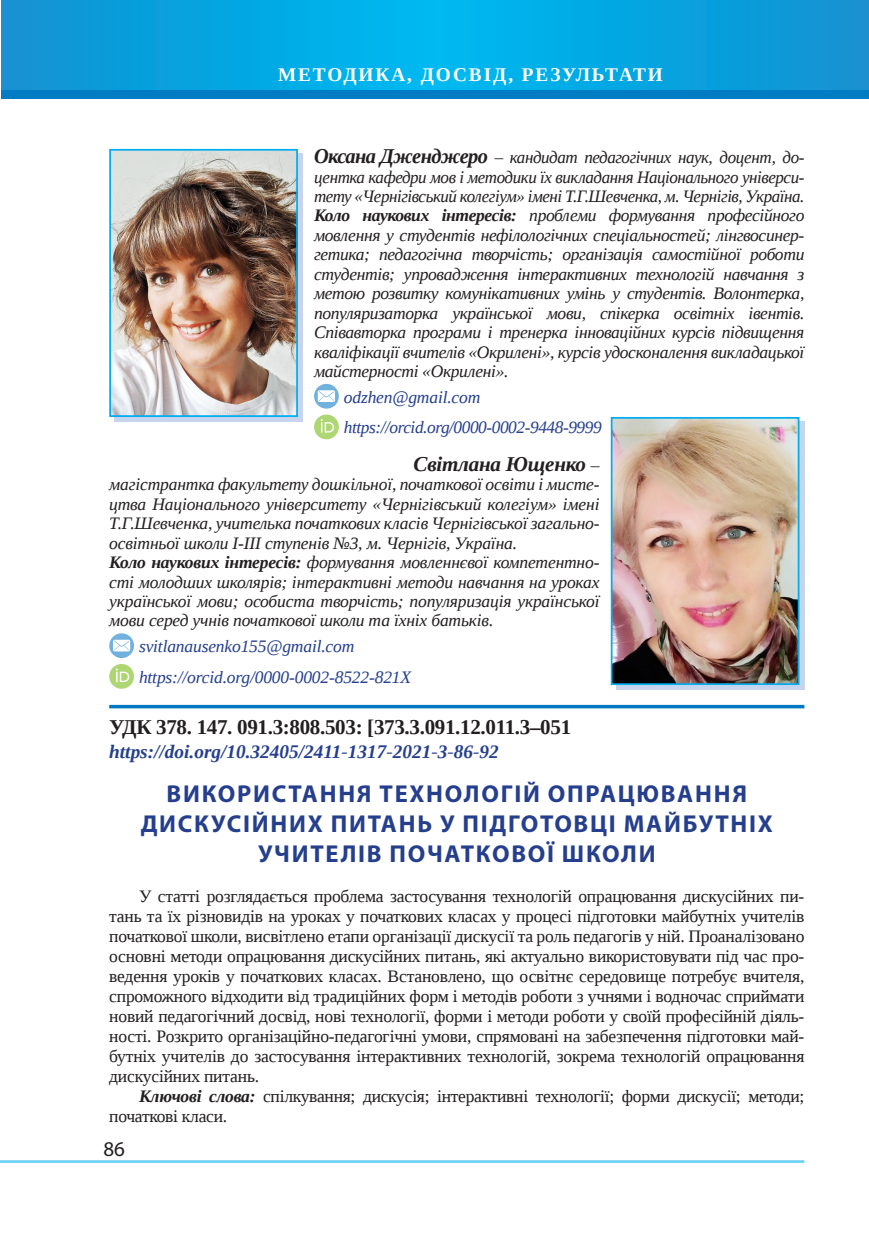
<style>
.page{position:relative;width:869px;height:1241px;background:#fff}
.page>*{position:absolute;margin:0;border:0;box-sizing:border-box;transform-origin:0 0}
.Назва_статті{font:700 24.5px/29.9px "Myriad Pro";letter-spacing:.07em;color:#253f8e;text-align:center}
.УДК{font:700 21px "Liberation Serif";letter-spacing:-.015em;color:#231f20}
.Про_Автора{font:italic 700 21px "Liberation Serif";letter-spacing:-.01em;color:#231f20}
.t1{font:21px "Myriad Pro";color:#231f20}
.Надої{font:italic 700 19.25px "Liberation Serif";color:#253f8e}
.t2{font:700 19.25px "Liberation Serif";letter-spacing:.1em;color:#fff}
.Про_Автора-2{font:italic 17.5px/19.4px "Liberation Serif";letter-spacing:-.02em;color:#231f20;text-align:justify}
.Main{font:17.5px/19.9px "Liberation Serif";letter-spacing:-.015em;color:#231f20;text-align:justify}
.Про_Автора-3{font:italic 17.5px "Liberation Serif";letter-spacing:-.01em;color:#253f8e}
.s1{font-weight:700;font-size:21px}
.s2{font-weight:700}
.s3{font-weight:400;font-size:17.5px}
.s4{font-weight:700;font-style:italic}
</style>
<div class="page">
<hr style="left:0;top:1159px;width:804px;height:3px;background:#6bcff6">
<svg style="left:1px;top:0;width:867px;height:90px;background:#06a4e0"></svg>
<div style="left:1px;top:90px;width:867px;height:8px;background:#007cc4"></div>
<div style="left:114px;top:154px;width:189px;height:268px;background:#c6d5ed"></div>
<img style="left:112px;top:152px;width:183px;height:262px">
<div style="left:109px;top:149px;width:189px;height:268px;border:2px solid #00aeef"></div>
<svg style="left:314px;top:384px;width:25px;height:24px"></svg>
<svg style="left:314px;top:414px;width:25px;height:25px"></svg>
<svg style="left:320px;top:419px;width:14px;height:13px"></svg>
<div style="left:615px;top:422px;width:189px;height:268px;background:#c6d5ed"></div>
<img style="left:613px;top:420px;width:183px;height:262px">
<div style="left:610px;top:417px;width:189px;height:268px;border:2px solid #00aeef"></div>
<svg style="left:109px;top:633px;width:25px;height:25px"></svg>
<div style="left:109px;top:664px;width:25px;height:24px;background:linear-gradient(to bottom,#aed674,#afd674);border-radius:50%"></div>
<svg style="left:116px;top:668px;width:13px;height:14px"></svg>
<svg style="left:109px;top:704px;width:695px;height:4px;background:#3895cd"></svg>
<p class="t2" style="left:278px;top:61px;width:386px">МЕТОДИКА, ДОСВІД, РЕЗУЛЬТАТИ</p>
<p class="Про_Автора-2" style="left:314px;top:147px;width:491px"><span class="s1">Оксана Дженджеро</span> – кандидат педагогічних наук, доцент, до&shy;центка кафедри мов і методики їх викладання Національного універси&shy;тету «Чернігівський колегіум» імені Т.Г.Шевченка, м. Чернігів, Україна.</p>
<p class="Про_Автора-2" style="left:314px;top:206px;width:491px"><span class="s2">Коло наукових інтересів:</span> проблеми формування професійного мовлення у студентів нефілологічних спеціальностей; лінгвосинер&shy;гетика; педагогічна творчість; організація самостійної роботи студентів; упровадження інтерактивних технологій навчання з метою розвитку комунікативних умінь у студентів. Волонтерка, популяризаторка української мови, спікерка освітніх івентів.<br>Співавторка програми і тренерка інноваційних курсів підвищення кваліфікації вчителів «Окрилені», курсів удосконалення викладацької майстерності «Окрилені».</p>
<p class="Про_Автора-3" style="left:344px;top:385px;width:138px">оdzhen@gmail.com</p>
<p class="Про_Автора-3" style="left:344px;top:416px;width:259px">https://orcid.org/0000-0002-9448-9999</p>
<p class="Про_Автора" style="left:413px;top:450px;width:187px">Світлана Ющенко <span class="s3">–</span></p>
<p class="Про_Автора-2" style="left:109px;top:474px;width:491px">магістрантка факультету дошкільної, початкової освіти і мисте&shy;цтва Національного університету «Чернігівський колегіум» імені Т.Г.Шевченка, учителька початкових класів Чернігівської загально&shy;освітньої школи І-ІІІ ступенів №3, м. Чернігів, Україна.</p>
<p class="Про_Автора-2" style="left:109px;top:552px;width:491px"><span class="s2">Коло наукових інтересів:</span> формування мовленнєвої компетентно&shy;сті молодших школярів; інтерактивні методи навчання на уроках української мови; особиста творчість; популяризація української мови серед учнів початкової школи та їхніх батьків.</p>
<p class="Про_Автора-3" style="left:139px;top:635px;width:217px">svitlanausenko155@gmail.com</p>
<p class="Про_Автора-3" style="left:139px;top:665px;width:273px">https://orcid.org/0000-0002-8522-821X</p>
<p class="УДК" style="left:109px;top:712px;width:463px">УДК 378. 147. 091.3:808.503: [373.3.091.12.011.3–051</p>
<p class="Надої" style="left:109px;top:738px;width:391px">https://doi.org/10.32405/2411-1317-2021-3-86-92</p>
<p class="Назва_статті" style="left:141px;top:778px;width:633px">ВИКОРИСТАННЯ ТЕХНОЛОГІЙ ОПРАЦЮВАННЯ<br>ДИСКУСІЙНИХ ПИТАНЬ У ПІДГОТОВЦІ МАЙБУТНІХ<br>УЧИТЕЛІВ ПОЧАТКОВОЇ ШКОЛИ</p>
<p class="Main" style="left:109px;top:886px;width:696px;text-indent:30px">У статті розглядається проблема застосування технологій опрацювання дискусійних пи&shy;тань та їх різновидів на уроках у початкових класах у процесі підготовки майбутніх учителів початкової школи, висвітлено етапи організації дискусії та роль педагогів у ній. Проаналізовано основні методи опрацювання дискусійних питань, які актуально використовувати під час про&shy;ведення уроків у початкових класах. Встановлено, що освітнє середовище потребує вчителя, спроможного відходити від традиційних форм і методів роботи з учнями і водночас сприймати новий педагогічний досвід, нові технології, форми і методи роботи у своїй професійній діяль&shy;ності. Розкрито організаційно-педагогічні умови, спрямовані на забезпечення підготовки май&shy;бутніх учителів до застосування інтерактивних технологій, зокрема технологій опрацювання дискусійних питань.</p>
<p class="Main" style="left:109px;top:1085px;width:696px;text-indent:30px"><span class="s4">Ключові слова:</span> спілкування; дискусія; інтерактивні технології; форми дискусії; методи; початкові класи.</p>
<p class="t1" style="left:103px;top:1135px;width:23px">86</p>
</div>
